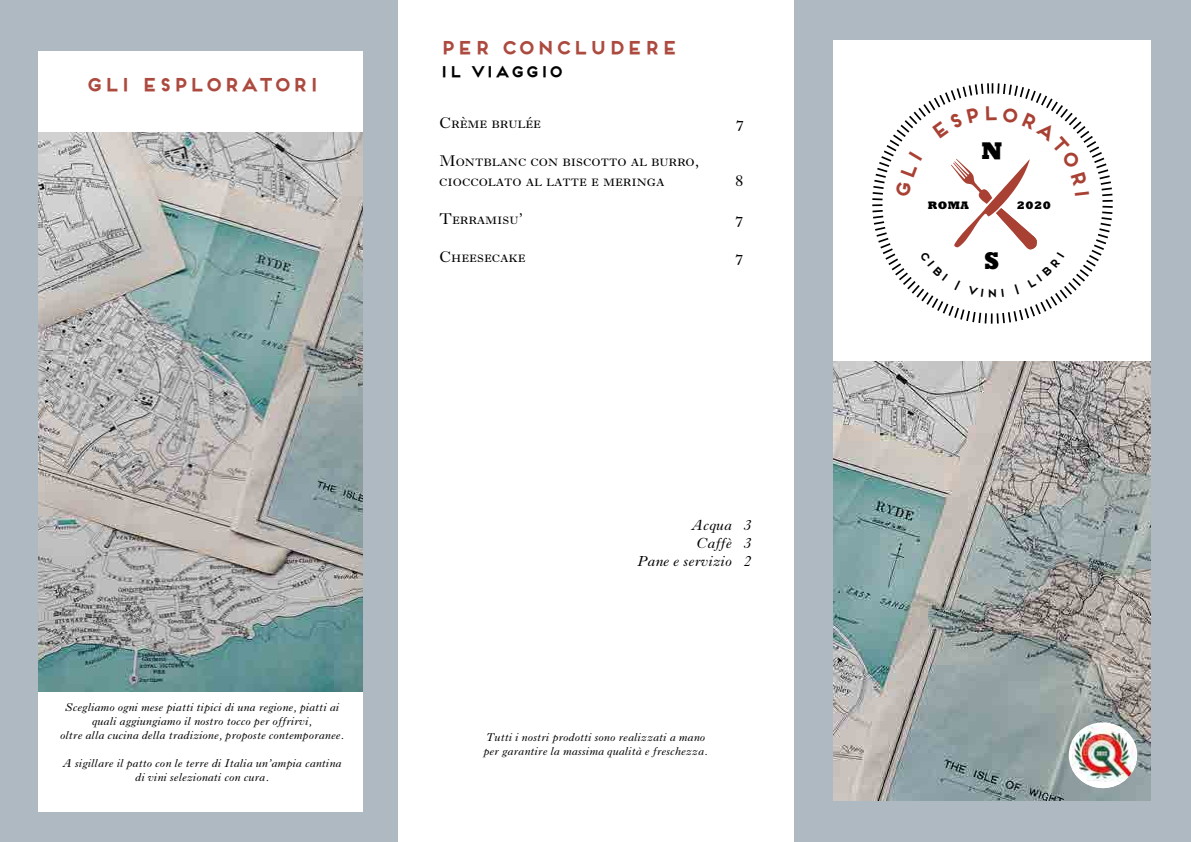
<style>
.page{position:relative;width:1191px;height:842px;background:#fff}
.page>*{position:absolute;margin:0;border:0;box-sizing:border-box;transform-origin:0 0}
.t1{font:800 22.7px "Rockwell Nova W07";color:#000}
.t2{font:700 18px "Frontage";color:#ac4a3f}
.t3{font:16px/19.2px "Imprint Uni Small Caps";color:#000}
.t4{font:italic 15px/18px "Imprint Uni";color:#000;text-align:right}
.t5{font:700 15px "Frontage";color:#000}
.t6{font:italic 11.7px/14px "Imprint Uni";color:#000;text-align:center}
.t7{font:700 10.7px "Frontage";color:#000}
.t8{font:800 10.2px "Rockwell Nova W07";letter-spacing:.05em;color:#000}
</style>
<div class="page">
<div style="left:0;top:0;width:398px;height:842px;background:#aeb9c2"></div>
<div style="left:794px;top:0;width:397px;height:842px;background:#aeb9c2"></div>
<div style="left:38px;top:51px;width:325px;height:761px;background:#fff"></div>
<img style="left:38px;top:133px;width:325px;height:559px">
<div style="left:833px;top:40px;width:317px;height:761px;background:#fff"></div>
<img style="left:833px;top:361px;width:317px;height:440px">
<svg style="left:1068px;top:722px;width:69px;height:66px"></svg>
<img style="left:1071px;top:726px;width:66px;height:62px">
<svg style="left:872px;top:83px;width:241px;height:241px"></svg>
<h2 class="t2" style="left:85px;top:73px;width:235px">GLI ESPLORATORI</h2>
<h2 class="t2" style="left:439px;top:36px;width:240px">PER CONCLUDERE</h2>
<p class="t5" style="left:439px;top:62px;width:125px">IL VIAGGIO</p>
<h3 class="t3" style="left:439px;top:113px;width:103px">Crème brulée</h3>
<h3 class="t3" style="left:735px;top:113px;width:10px">7</h3>
<h3 class="t3" style="left:439px;top:152px;width:262px">Montblanc con biscotto al burro, cioccolato al latte e meringa</h3>
<h1 class="t1" style="left:493px;top:136px;width:22px">N</h1>
<h3 class="t3" style="left:735px;top:171px;width:10px">8</h3>
<h3 class="t3" style="left:439px;top:209px;width:86px">Terramisu’</h3>
<h3 class="t3" style="left:735px;top:209px;width:10px">7</h3>
<h3 class="t3" style="left:439px;top:248px;width:88px">Cheesecake</h3>
<h3 class="t3" style="left:735px;top:248px;width:10px">7</h3>
<h1 class="t1" style="left:496px;top:246px;width:17px">S</h1>
<p class="t6" style="left:60px;top:700px;width:285px">Scegliamo ogni mese piatti tipici di una regione, piatti ai quali aggiungiamo il nostro tocco per offrirvi,<br>oltre alla cucina della tradizione, proposte contemporanee.</p>
<p class="t6" style="left:62px;top:756px;width:280px">A sigillare il patto con le terre di Italia un’ampia cantina di vini selezionati con cura.</p>
<p class="t4" style="left:637px;top:516px;width:116px">Acqua 3<br>Caffè 3<br>Pane e servizio 2</p>
<p class="t6" style="left:483px;top:730px;width:226px;text-align:left">Tutti i nostri prodotti sono realizzati a mano per garantire la massima qualità e freschezza.</p>
<h1 class="t1" style="left:981px;top:136px;width:22px">N</h1>
<p class="t8" style="left:928px;top:199px;width:43px">ROMA</p>
<p class="t8" style="left:1017px;top:199px;width:35px">2020</p>
<h1 class="t1" style="left:984px;top:246px;width:17px">S</h1>
<p class="t7" style="left:986px;top:286px;width:13px">N</p>
</div>
